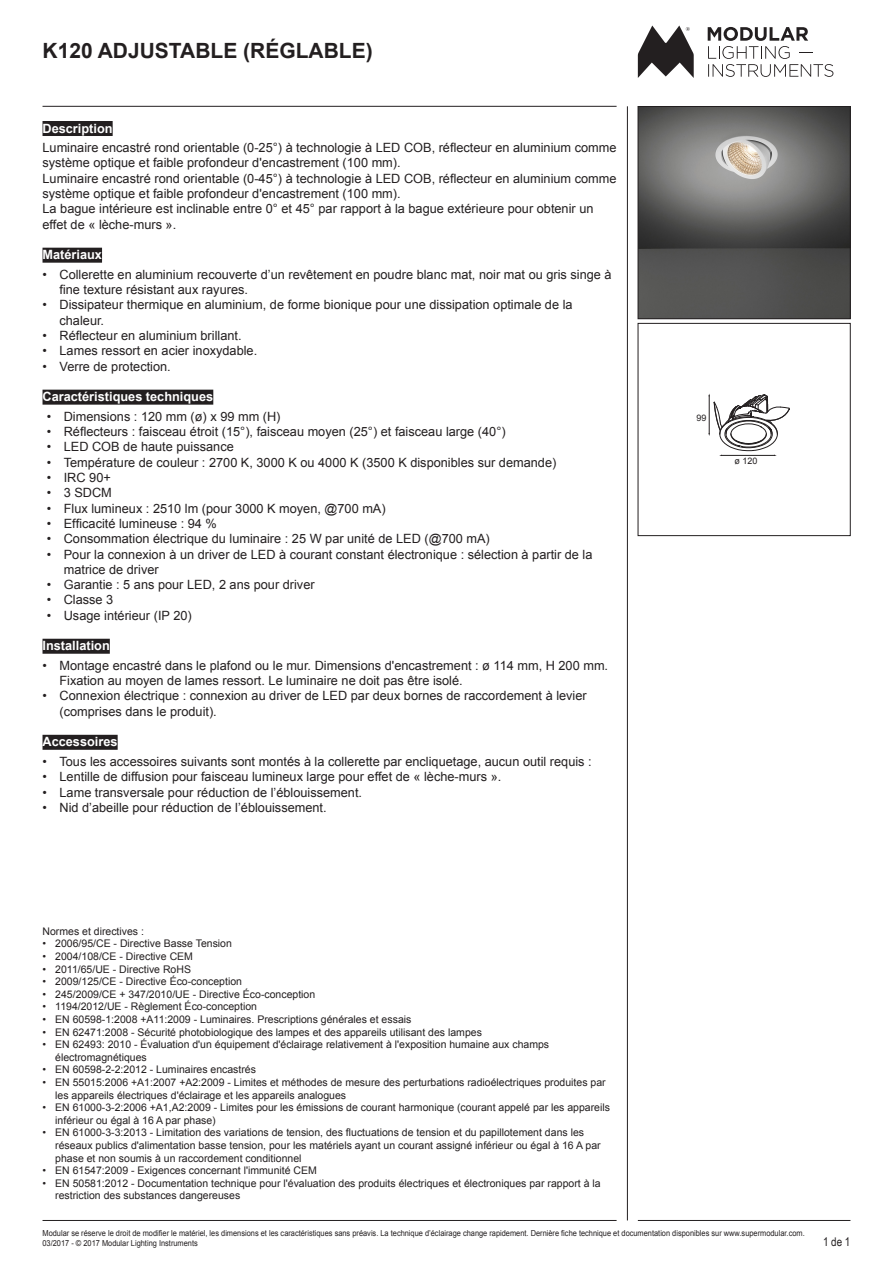
<style>
.page{position:relative;width:893px;height:1263px;background:#fff}
.page>*{position:absolute;margin:0;border:0;box-sizing:border-box;transform-origin:0 0}
.t1{font:700 21px "Arial";color:#231f20}
.t2{font:12.75px/15.3px "Arial";color:#231f20}
.t3{font:700 12.75px "Arial";color:#fff}
.t4{font:12px "Arial Narrow";color:#231f20}
.t5{font:10.5px/12.6px "Arial";color:#231f20}
.t6{font:9px "Arial";color:#231f20}
.t7{font:8.25px/9.9px "Arial";color:#231f20;scale:.9 1}
</style>
<div class="page">
<div style="left:43px;top:121px;width:70px;height:15px;background:#231f20"></div>
<div style="left:43px;top:248px;width:59px;height:15px;background:#231f20"></div>
<div style="left:43px;top:390px;width:170px;height:15px;background:#231f20"></div>
<div style="left:43px;top:639px;width:67px;height:15px;background:#231f20"></div>
<div style="left:43px;top:735px;width:75px;height:15px;background:#231f20"></div>
<hr style="left:43px;top:106px;width:574px;height:1px;background:#231f20">
<hr style="left:627px;top:106px;width:1px;height:1114px;background:#231f20">
<hr style="left:638px;top:1220px;width:212px;height:1px;background:#231f20">
<hr style="left:43px;top:1220px;width:574px;height:1px;background:#231f20">
<svg style="left:708px;top:27px;width:125px;height:50px"></svg>
<svg style="left:638px;top:26px;width:56px;height:52px"></svg>
<img style="left:640px;top:108px;width:208px;height:209px">
<div style="left:638px;top:106px;width:212px;height:213px;border:1px solid #231f20"></div>
<svg style="left:708px;top:393px;width:82px;height:63px"></svg>
<div style="left:638px;top:323px;width:212px;height:213px;border:1px solid #231f20"></div>
<h1 class="t1" style="left:43px;top:36px;width:332px">K120 ADJUSTABLE (RÉGLABLE)</h1>
<p class="t3" style="left:43px;top:120px;width:72px">Description</p>
<p class="t2" style="left:43px;top:140px;width:576px">Luminaire encastré rond orientable (0-25°) à technologie à LED COB, réflecteur en aluminium comme système optique et faible profondeur d'encastrement (100 mm).<br>Luminaire encastré rond orientable (0-45°) à technologie à LED COB, réflecteur en aluminium comme système optique et faible profondeur d'encastrement (100 mm).<br>La bague intérieure est inclinable entre 0° et 45° par rapport à la bague extérieure pour obtenir un effet de « lèche-murs ».</p>
<p class="t3" style="left:43px;top:246px;width:61px">Matériaux</p>
<p class="t2" style="left:60px;top:267px;width:554px;text-indent:-17px">• Collerette en aluminium recouverte d’un revêtement en poudre blanc mat, noir mat ou gris singe à fine texture résistant aux rayures.</p>
<p class="t2" style="left:60px;top:297px;width:515px;text-indent:-17px">• Dissipateur thermique en aluminium, de forme bionique pour une dissipation optimale de la chaleur.</p>
<p class="t2" style="left:43px;top:328px;width:201px">• Réflecteur en aluminium brillant.</p>
<p class="t2" style="left:43px;top:343px;width:216px">• Lames ressort en acier inoxydable.</p>
<p class="t2" style="left:43px;top:359px;width:130px">• Verre de protection.</p>
<p class="t3" style="left:43px;top:388px;width:172px">Caractéristiques techniques</p>
<p class="t2" style="left:47px;top:409px;width:235px">• Dimensions : 120 mm (ø) x 99 mm (H)</p>
<p class="t2" style="left:47px;top:424px;width:460px">• Réflecteurs : faisceau étroit (15°), faisceau moyen (25°) et faisceau large (40°)</p>
<p class="t2" style="left:47px;top:439px;width:189px">• LED COB de haute puissance</p>
<p class="t2" style="left:47px;top:455px;width:511px">• Température de couleur : 2700 K, 3000 K ou 4000 K (3500 K disponibles sur demande)</p>
<p class="t2" style="left:47px;top:470px;width:66px">• IRC 90+</p>
<p class="t2" style="left:47px;top:485px;width:67px">• 3 SDCM</p>
<p class="t2" style="left:47px;top:501px;width:340px">• Flux lumineux : 2510 lm (pour 3000 K moyen, @700 mA)</p>
<p class="t2" style="left:47px;top:516px;width:172px">• Efficacité lumineuse : 94 %</p>
<p class="t2" style="left:47px;top:531px;width:445px">• Consommation électrique du luminaire : 25 W par unité de LED (@700 mA)</p>
<p class="t2" style="left:64px;top:546px;width:530px;text-indent:-17px">• Pour la connexion à un driver de LED à courant constant électronique : sélection à partir de la matrice de driver</p>
<p class="t2" style="left:47px;top:577px;width:269px">• Garantie : 5 ans pour LED, 2 ans pour driver</p>
<p class="t2" style="left:47px;top:592px;width:68px">• Classe 3</p>
<p class="t2" style="left:47px;top:608px;width:147px">• Usage intérieur (IP 20)</p>
<p class="t3" style="left:43px;top:637px;width:69px">Installation</p>
<p class="t2" style="left:60px;top:658px;width:550px;text-indent:-17px">• Montage encastré dans le plafond ou le mur. Dimensions d'encastrement : ø 114 mm, H 200 mm.<br>Fixation au moyen de lames ressort. Le luminaire ne doit pas être isolé.</p>
<p class="t2" style="left:60px;top:688px;width:529px;text-indent:-17px">• Connexion électrique : connexion au driver de LED par deux bornes de raccordement à levier (comprises dans le produit).</p>
<p class="t3" style="left:43px;top:733px;width:77px">Accessoires</p>
<p class="t2" style="left:43px;top:754px;width:551px">• Tous les accessoires suivants sont montés à la collerette par encliquetage, aucun outil requis :</p>
<p class="t2" style="left:43px;top:769px;width:460px">• Lentille de diffusion pour faisceau lumineux large pour effet de « lèche-murs ».</p>
<p class="t2" style="left:43px;top:784px;width:321px">• Lame transversale pour réduction de l’éblouissement.</p>
<p class="t2" style="left:43px;top:800px;width:286px">• Nid d’abeille pour réduction de l’éblouissement.</p>
<p class="t5" style="left:43px;top:925px;width:103px">Normes et directives :</p>
<p class="t5" style="left:43px;top:937px;width:191px">• 2006/95/CE - Directive Basse Tension</p>
<p class="t5" style="left:43px;top:950px;width:152px">• 2004/108/CE - Directive CEM</p>
<p class="t5" style="left:43px;top:963px;width:150px">• 2011/65/UE - Directive RoHS</p>
<p class="t5" style="left:43px;top:975px;width:201px">• 2009/125/CE - Directive Éco-conception</p>
<p class="t5" style="left:43px;top:988px;width:274px">• 245/2009/CE + 347/2010/UE - Directive Éco-conception</p>
<p class="t5" style="left:43px;top:1000px;width:216px">• 1194/2012/UE - Règlement Éco-conception</p>
<p class="t5" style="left:43px;top:1013px;width:370px">• EN 60598-1:2008 +A11:2009 - Luminaires. Prescriptions générales et essais</p>
<p class="t5" style="left:43px;top:1026px;width:441px">• EN 62471:2008 - Sécurité photobiologique des lampes et des appareils utilisant des lampes</p>
<p class="t5" style="left:55px;top:1038px;width:495px;text-indent:-13px">• EN 62493: 2010 - Évaluation d'un équipement d'éclairage relativement à l'exposition humaine aux champs électromagnétiques</p>
<p class="t5" style="left:43px;top:1063px;width:215px">• EN 60598-2-2:2012 - Luminaires encastrés</p>
<p class="t5" style="left:55px;top:1076px;width:552px;text-indent:-13px">• EN 55015:2006 +A1:2007 +A2:2009 - Limites et méthodes de mesure des perturbations radioélectriques produites par les appareils électriques d'éclairage et les appareils analogues</p>
<p class="t5" style="left:55px;top:1101px;width:556px;text-indent:-13px">• EN 61000-3-2:2006 +A1,A2:2009 - Limites pour les émissions de courant harmonique (courant appelé par les appareils inférieur ou égal à 16 A par phase)</p>
<p class="t5" style="left:55px;top:1126px;width:547px;text-indent:-13px">• EN 61000-3-3:2013 - Limitation des variations de tension, des fluctuations de tension et du papillotement dans les réseaux publics d'alimentation basse tension, pour les matériels ayant un courant assigné inférieur ou égal à 16 A par phase et non soumis à un raccordement conditionnel</p>
<p class="t5" style="left:43px;top:1164px;width:276px">• EN 61547:2009 - Exigences concernant l'immunité CEM</p>
<p class="t5" style="left:55px;top:1177px;width:547px;text-indent:-13px">• EN 50581:2012 - Documentation technique pour l'évaluation des produits électriques et électroniques par rapport à la restriction des substances dangereuses</p>
<p class="t6" style="left:696px;top:411px;width:11px">99</p>
<p class="t6" style="left:735px;top:455px;width:24px">ø 120</p>
<p class="t7" style="left:43px;top:1228px;width:848px">Modular se réserve le droit de modifier le matériel, les dimensions et les caractéristiques sans préavis. La technique d’éclairage change rapidement. Dernière fiche technique et documentation disponibles sur www.supermodular.com.<br>03/2017 - © 2017 Modular Lighting Instruments</p>
<p class="t4" style="left:823px;top:1233px;width:29px">1 de 1</p>
</div>
